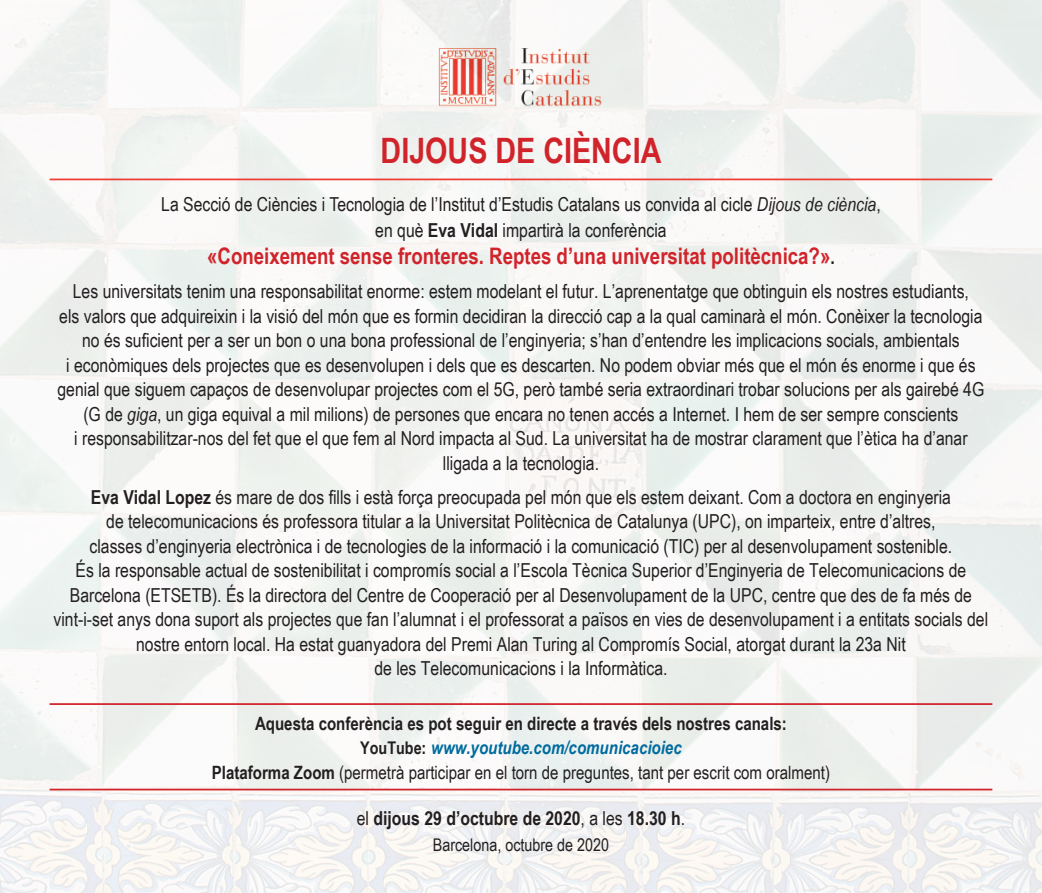
<style>
.page{position:relative;width:1042px;height:893px;background:#fff}
.page>*{position:absolute;margin:0;border:0;box-sizing:border-box;transform-origin:0 0}
.t1{font:700 35px "Arial Narrow";color:#d1232a}
.t2{font:700 22.75px "Arial Narrow";color:#d1232a}
.t3{font:19.25px/24.5px "Arial Narrow";color:#231f20;text-align:center}
.t4{font:700 19.25px "Arial Narrow";color:#231f20}
.t5{font:700 18.38px/24.5px "Arial Narrow";color:#231f20;text-align:center}
.t6{font:17.5px "Arial Narrow";color:#231f20}
.s1{font-style:italic}
.s2{font-weight:700}
.s3{font-size:19.25px;color:#231f20}
.s4{font-size:17.5px}
.s5{font-style:italic;color:#006b9e}
.s6{font-weight:400}
</style>
<div class="page">
<img style="left:0;top:0;width:1042px;height:893px">
<hr style="left:50px;top:703px;width:942px;height:2px;background:#d1232a">
<hr style="left:50px;top:789px;width:942px;height:1px;background:#d1232a">
<img style="left:433px;top:43px;width:176px;height:71px">
<hr style="left:50px;top:179px;width:942px;height:1px;background:#ee3e34">
<h1 class="t1" style="left:381px;top:124px;width:282px">DIJOUS DE CIÈNCIA</h1>
<p class="t3" style="left:161px;top:190px;width:721px;line-height:26.2px">La Secció de Ciències i Tecnologia de l’Institut d’Estudis Catalans us convida al cicle <span class="s1">Dijous de ciència</span>, en què <span class="s2">Eva Vidal</span> impartirà la conferència</p>
<p class="t2" style="left:207px;top:238px;width:629px">«Coneixement sense fronteres. Reptes d’una universitat politècnica?»<span class="s3">.</span></p>
<p class="t3" style="left:58px;top:278px;width:928px">Les universitats tenim una responsabilitat enorme: estem modelant el futur. L’aprenentatge que obtinguin els nostres estudiants,<br>els valors que adquireixin i la visió del món que es formin decidiran la direcció cap a la qual caminarà el món. Conèixer la tecnologia no és suficient per a ser un bon o una bona professional de l’enginyeria; s’han d’entendre les implicacions socials, ambientals<br>i econòmiques dels projectes que es desenvolupen i dels que es descarten. No podem obviar més que el món és enorme i que és genial que siguem capaços de desenvolupar projectes com el 5G, però també seria extraordinari trobar solucions per als gairebé 4G (G de <span class="s1">giga</span>, un giga equival a mil milions) de persones que encara no tenen accés a Internet. I hem de ser sempre conscients<br>i responsabilitzar-nos del fet que el que fem al Nord impacta al Sud. La universitat ha de mostrar clarament que l’ètica ha d’anar lligada a la tecnologia.</p>
<p class="t3" style="left:54px;top:484px;width:936px"><span class="s2">Eva Vidal Lopez</span> és mare de dos fills i està força preocupada pel món que els estem deixant. Com a doctora en enginyeria<br>de telecomunicacions és professora titular a la Universitat Politècnica de Catalunya (UPC), on imparteix, entre d’altres,<br>classes d’enginyeria electrònica i de tecnologies de la informació i la comunicació (TIC) per al desenvolupament sostenible.<br>És la responsable actual de sostenibilitat i compromís social a l’Escola Tècnica Superior d’Enginyeria de Telecomunicacions de Barcelona (ETSETB). És la directora del Centre de Cooperació per al Desenvolupament de la UPC, centre que des de fa més de vint-i-set anys dona suport als projectes que fan l’alumnat i el professorat a països en vies de desenvolupament i a entitats socials del nostre entorn local. Ha estat guanyadora del Premi Alan Turing al Compromís Social, atorgat durant la 23a Nit<br>de les Telecomunicacions i la Informàtica.</p>
<p class="t5" style="left:212px;top:710px;width:620px">Aquesta conferència es pot seguir en directe a través dels nostres canals:<br><span class="s4">YouTube:</span> <span class="s5">www.youtube.com/comunicacioiec<br></span>Plataforma Zoom <span class="s6">(permetrà participar en el torn de preguntes, tant per escrit com oralment)</span></p>
<p class="t4" style="left:357px;top:803px;width:330px"><span class="s6">el</span> dijous 29 d’octubre de 2020<span class="s6">, a les</span> 18.30 h<span class="s6">.</span></p>
<p class="t6" style="left:433px;top:832px;width:178px">Barcelona, octubre de 2020</p>
</div>
